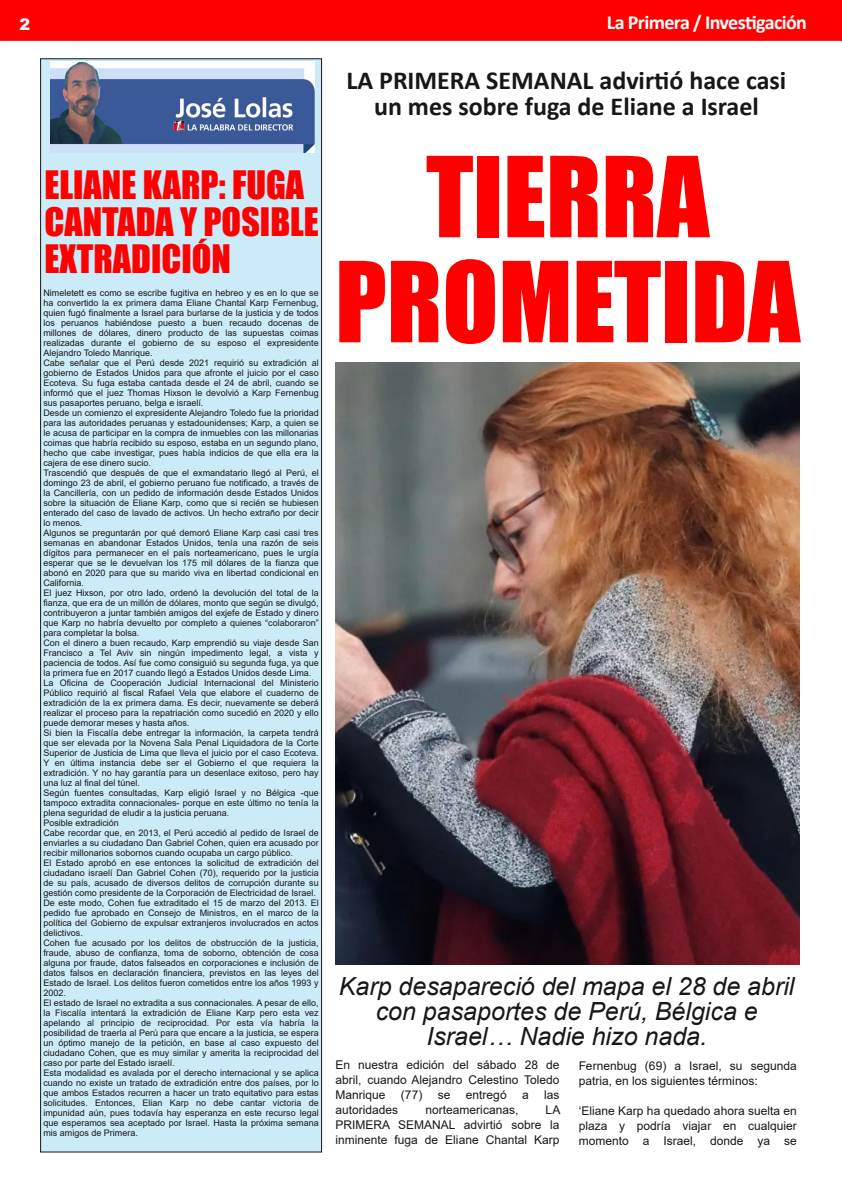
<style>
.page{position:relative;width:842px;height:1191px;background:#fff}
.page>*{position:absolute;margin:0;border:0;box-sizing:border-box;transform-origin:0 0}
.t1{font:103px/105px "Impact";color:#f00;text-align:center}
.t2{font:36px/37px "Impact";color:#f00}
.t3{font:700 26px/26px "Calibri";color:#181715;text-align:center}
.t4{font:italic 25px/25px "Arial";color:#181715;text-align:center}
.t5{font:700 20px "Calibri";letter-spacing:-.03em;color:#fff}
.t6{font:900 16px "Arial";color:#fff}
.t7{font:12px/15px "Arial";color:#181715;text-align:justify}
.t8{font:9px/10px "Arial";color:#181715}
</style>
<div class="page">
<div style="left:41px;top:59px;width:281px;height:1093px;background:#ccebf9"></div>
<img style="left:50px;top:62px;width:265px;height:90px">
<div style="left:0;top:1px;width:841px;height:39px;background:#f00"></div>
<div style="left:0;top:0;width:842px;height:41px;border:1px solid #f00"></div>
<img style="left:336px;top:363px;width:463px;height:601px">
<h3 class="t6" style="left:19px;top:13px;width:12px">2</h3>
<h3 class="t5" style="left:607px;top:14px;width:202px">La Primera / Investigación</h3>
<h2 class="t2" style="left:45px;top:166px;width:276px">ELIANE KARP: FUGA<br>CANTADA Y POSIBLE<br>EXTRADICIÓN</h2>
<p class="t8" style="left:43px;top:288px;width:277px">Nimeletett es como se escribe fugitiva en hebreo y es en lo que se ha convertido la ex primera dama Eliane Chantal Karp Fernenbug, quien fugó finalmente a Israel para burlarse de la justicia y de todos los peruanos habiéndose puesto a buen recaudo docenas de millones de dólares, dinero producto de las supuestas coimas realizadas durante el gobierno de su esposo el expresidente Alejandro Toledo Manrique.<br>Cabe señalar que el Perú desde 2021 requirió su extradición al gobierno de Estados Unidos para que afronte el juicio por el caso Ecoteva. Su fuga estaba cantada desde el 24 de abril, cuando se informó que el juez Thomas Hixson le devolvió a Karp Fernenbug sus pasaportes peruano, belga e israelí.<br>Desde un comienzo el expresidente Alejandro Toledo fue la prioridad para las autoridades peruanas y estadounidenses; Karp, a quien se le acusa de participar en la compra de inmuebles con las millonarias coimas que habría recibido su esposo, estaba en un segundo plano, hecho que cabe investigar, pues había indicios de que ella era la cajera de ese dinero sucio.<br>Trascendió que después de que el exmandatario llegó al Perú, el domingo 23 de abril, el gobierno peruano fue notificado, a través de la Cancillería, con un pedido de información desde Estados Unidos sobre la situación de Eliane Karp, como que si recién se hubiesen enterado del caso de lavado de activos. Un hecho extraño por decir lo menos.<br>Algunos se preguntarán por qué demoró Eliane Karp casi casi tres semanas en abandonar Estados Unidos, tenía una razón de seis dígitos para permanecer en el país norteamericano, pues le urgía esperar que se le devuelvan los 175 mil dólares de la fianza que abonó en 2020 para que su marido viva en libertad condicional en California.<br>El juez Hixson, por otro lado, ordenó la devolución del total de la fianza, que era de un millón de dólares, monto que según se divulgó, contribuyeron a juntar también amigos del exjefe de Estado y dinero que Karp no habría devuelto por completo a quienes “colaboraron” para completar la bolsa.<br>Con el dinero a buen recaudo, Karp emprendió su viaje desde San Francisco a Tel Aviv sin ningún impedimento legal, a vista y paciencia de todos. Así fue como consiguió su segunda fuga, ya que la primera fue en 2017 cuando llegó a Estados Unidos desde Lima.<br>La Oficina de Cooperación Judicial Internacional del Ministerio Público requirió al fiscal Rafael Vela que elabore el cuaderno de extradición de la ex primera dama. Es decir, nuevamente se deberá realizar el proceso para la repatriación como sucedió en 2020 y ello puede demorar meses y hasta años.<br>Si bien la Fiscalía debe entregar la información, la carpeta tendrá que ser elevada por la Novena Sala Penal Liquidadora de la Corte Superior de Justicia de Lima que lleva el juicio por el caso Ecoteva.<br>Y en última instancia debe ser el Gobierno el que requiera la extradición. Y no hay garantía para un desenlace exitoso, pero hay una luz al final del túnel.<br>Según fuentes consultadas, Karp eligió Israel y no Bélgica -que tampoco extradita connacionales- porque en este último no tenía la plena seguridad de eludir a la justicia peruana.<br>Posible extradición<br>Cabe recordar que, en 2013, el Perú accedió al pedido de Israel de enviarles a su ciudadano Dan Gabriel Cohen, quien era acusado por recibir millonarios sobornos cuando ocupaba un cargo público.<br>El Estado aprobó en ese entonces la solicitud de extradición del ciudadano israelí Dan Gabriel Cohen (70), requerido por la justicia de su país, acusado de diversos delitos de corrupción durante su gestión como presidente de la Corporación de Electricidad de Israel.<br>De este modo, Cohen fue extraditado el 15 de marzo del 2013. El pedido fue aprobado en Consejo de Ministros, en el marco de la política del Gobierno de expulsar extranjeros involucrados en actos delictivos.<br>Cohen fue acusado por los delitos de obstrucción de la justicia, fraude, abuso de confianza, toma de soborno, obtención de cosa alguna por fraude, datos falseados en corporaciones e inclusión de datos falsos en declaración financiera, previstos en las leyes del Estado de Israel. Los delitos fueron cometidos entre los años 1993 y 2002.<br>El estado de Israel no extradita a sus connacionales. A pesar de ello, la Fiscalía intentará la extradición de Eliane Karp pero esta vez apelando al principio de reciprocidad. Por esta vía habría la posibilidad de traerla al Perú para que encare a la justicia, se espera un óptimo manejo de la petición, en base al caso expuesto del ciudadano Cohen, que es muy similar y amerita la reciprocidad del caso por parte del Estado israelí.<br>Esta modalidad es avalada por el derecho internacional y se aplica cuando no existe un tratado de extradición entre dos países, por lo que ambos Estados recurren a hacer un trato equitativo para estas solicitudes. Entonces, Elian Karp no debe cantar victoria de impunidad aún, pues todavía hay esperanza en este recurso legal que esperamos sea aceptado por Israel. Hasta la próxima semana mis amigos de Primera.</p>
<h3 class="t3" style="left:346px;top:69px;width:441px">LA PRIMERA SEMANAL advirtió hace casi un mes sobre fuga de Eliane a Israel</h3>
<h1 class="t1" style="left:335px;top:144px;width:467px">TIERRA<br>PROMETIDA</h1>
<h3 class="t4" style="left:339px;top:974px;width:457px">Karp desapareció del mapa el 28 de abril con pasaportes de Perú, Bélgica e<br>Israel… Nadie hizo nada.</h3>
<h3 class="t7" style="left:335px;top:1057px;width:226px">En nuestra edición del sábado 28 de abril, cuando Alejandro Celestino Toledo Manrique</h3>
<h3 class="t7" style="left:579px;top:1058px;width:220px">Fernenbug (69) a Israel, su segunda patria, en los siguientes términos:</h3>
<h3 class="t7" style="left:579px;top:1103px;width:220px">‘Eliane Karp ha quedado ahora suelta en plaza y podría viajar en cualquier momento a Israel, donde ya se</h3>
<h3 class="t7" style="left:401px;top:1087px;width:51px">(77) se</h3>
<h3 class="t7" style="left:466px;top:1087px;width:42px">entregó</h3>
<h3 class="t7" style="left:522px;top:1087px;width:8px">a</h3>
<h3 class="t7" style="left:544px;top:1087px;width:17px">las</h3>
<h3 class="t7" style="left:335px;top:1102px;width:64px">autoridades</h3>
<h3 class="t7" style="left:425px;top:1102px;width:94px">norteamericanas,</h3>
<h3 class="t7" style="left:335px;top:1102px;width:226px;text-indent:210px">LA PRIMERA SEMANAL advirtió sobre la inminente fuga de Eliane Chantal Karp</h3>
</div>
